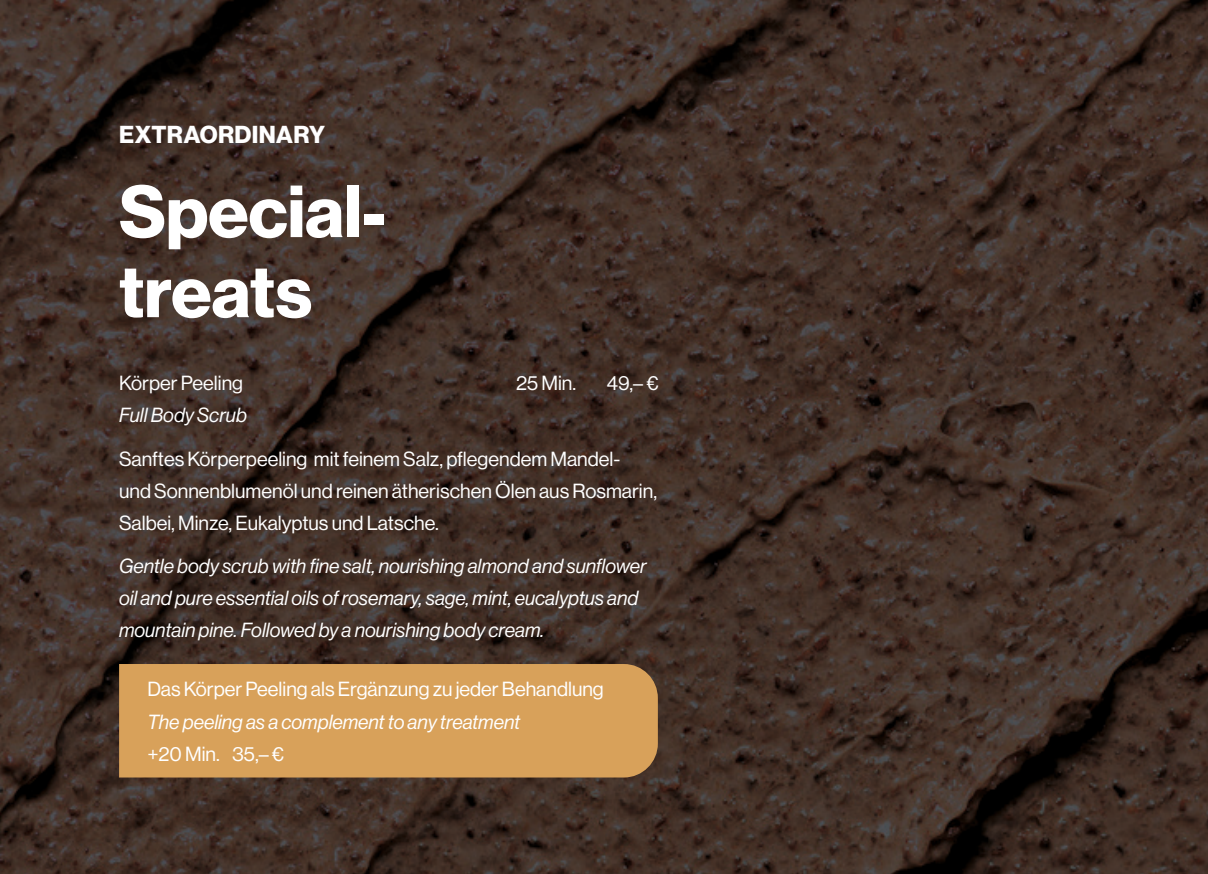
<style>
.page{position:relative;width:1208px;height:874px;background:#fff}
.page>*{position:absolute;margin:0;border:0;box-sizing:border-box;transform-origin:0 0}
.t1{font:72px/80px "N Haas Grotesk DS Pro 75 Bd";color:#fff}
.t2{font:24px "N Haas Grotesk DS Pro 75 Bd";letter-spacing:.015em;color:#fff}
.t3{font:20px/32px "N Haas Grotesk DS Pro 55 Rg";color:#fff}
.t4{font:20px/32px "N Haas Grotesk DS Pro 56 It";color:#fff}
</style>
<div class="page">
<img style="left:0;top:0;width:1208px;height:873px">
<div style="left:119px;top:663px;width:539px;height:114px;background:#d8a15a"></div>
<p class="t2" style="left:119px;top:121px;width:207px">EXTRAORDINARY</p>
<h1 class="t1" style="left:119px;top:173px;width:268px">Special&shy;treats</h1>
<p class="t3" style="left:119px;top:367px;width:125px">Körper Peeling</p>
<p class="t3" style="left:516px;top:367px;width:62px">25 Min.</p>
<p class="t3" style="left:607px;top:367px;width:53px">49,– €</p>
<p class="t4" style="left:119px;top:399px;width:129px">Full Body Scrub</p>
<p class="t3" style="left:119px;top:442px;width:539px">Sanftes Körperpeeling mit feinem Salz, pflegendem Mandel&shy;und Sonnenblumenöl und reinen ätherischen Ölen aus Rosmarin,<br>Salbei, Minze, Eukalyptus und Latsche.</p>
<p class="t4" style="left:119px;top:549px;width:529px">Gentle body scrub with fine salt, nourishing almond and sunflower oil and pure essential oils of rosemary, sage, mint, eucalyptus and mountain pine. Followed by a nourishing body cream.</p>
<p class="t3" style="left:147px;top:673px;width:458px">Das Körper Peeling als Ergänzung zu jeder Behandlung</p>
<p class="t4" style="left:147px;top:705px;width:374px">The peeling as a complement to any treatment</p>
<p class="t3" style="left:147px;top:737px;width:138px">+20 Min. 35,– €</p>
</div>
